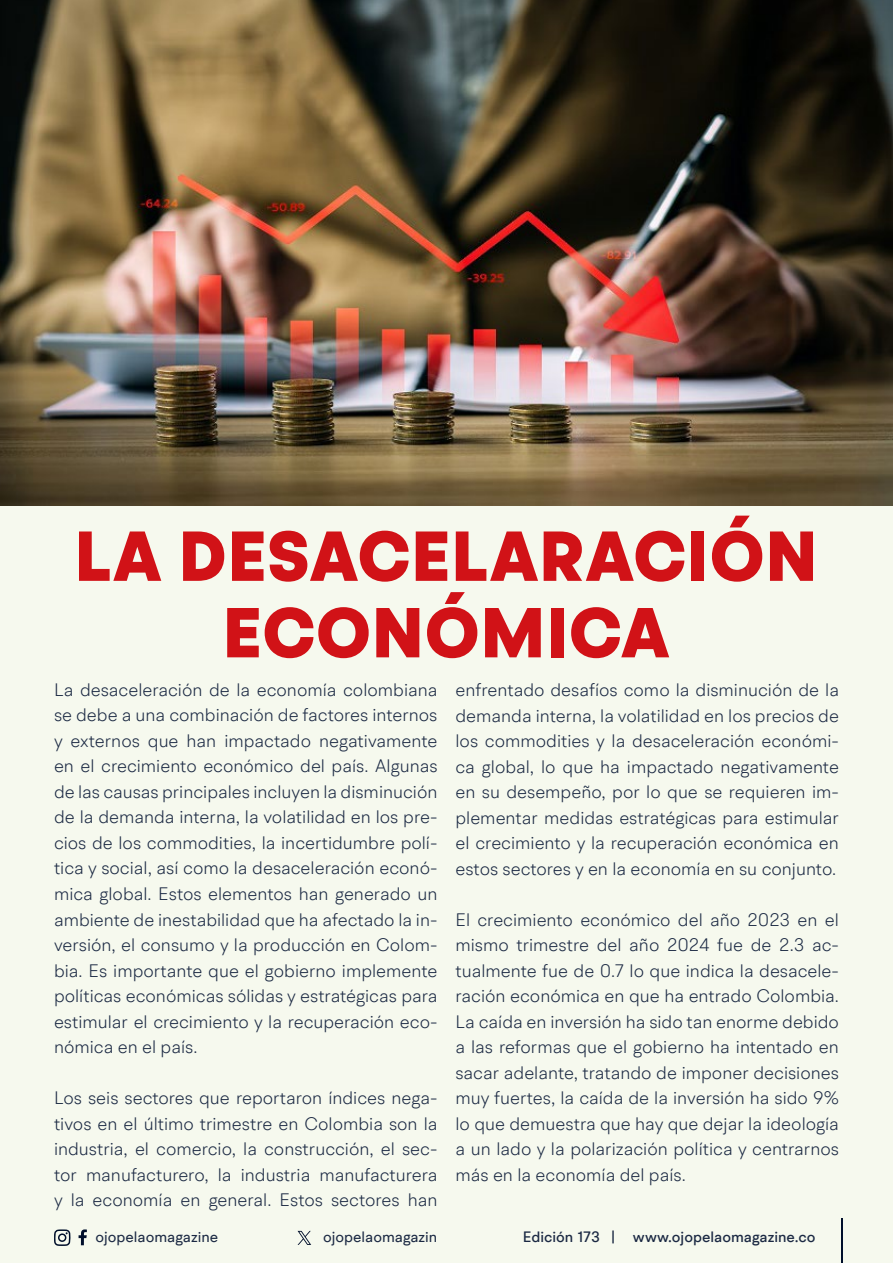
<style>
.page{position:relative;width:893px;height:1263px;background:#f6f9ee}
.page>*{position:absolute;margin:0;border:0;box-sizing:border-box;transform-origin:0 0}
.t1{font:900 70.5px/76.5px "BR Hendrix";letter-spacing:.01em;color:#d11217;text-align:center}
.t2{font:300 18px/25.5px "BR Hendrix";color:#1b2943;text-align:justify}
.t3{font:500 15px "BR Hendrix";color:#1b2943}
.t4{font:15px "BR Hendrix";color:#1b2943}
</style>
<div class="page">
<svg style="left:79px;top:1229px;width:8px;height:16px"></svg>
<svg style="left:54px;top:1229px;width:17px;height:17px"></svg>
<hr style="left:841px;top:1219px;width:1px;height:44px;background:#000f2b">
<svg style="left:298px;top:1231px;width:13px;height:14px"></svg>
<img style="left:0;top:0;width:893px;height:506px">
<h1 class="t1" style="left:74px;top:520px;width:745px">LA DESACELARACIÓN<br>ECONÓMICA</h1>
<p class="t2" style="left:54px;top:677px;width:385px">La desaceleración de la economía colombiana se debe a una combinación de factores internos y externos que han impactado negativamente en el crecimiento económico del país. Algunas de las causas principales incluyen la disminución de la demanda interna, la volatilidad en los pre&shy;cios de los commodities, la incertidumbre polí&shy;tica y social, así como la desaceleración econó&shy;mica global. Estos elementos han generado un ambiente de inestabilidad que ha afectado la in&shy;versión, el consumo y la producción en Colom&shy;bia. Es importante que el gobierno implemente políticas económicas sólidas y estratégicas para estimular el crecimiento y la recuperación eco&shy;nómica en el país.</p>
<p class="t2" style="left:54px;top:1085px;width:385px">Los seis sectores que reportaron índices nega&shy;tivos en el último trimestre en Colombia son la industria, el comercio, la construcción, el sec&shy;tor manufacturero, la industria manufacturera y la economía en general. Estos sectores han</p>
<p class="t2" style="left:455px;top:677px;width:385px">enfrentado desafíos como la disminución de la demanda interna, la volatilidad en los precios de los commodities y la desaceleración económi&shy;ca global, lo que ha impactado negativamente en su desempeño, por lo que se requieren im&shy;plementar medidas estratégicas para estimular el crecimiento y la recuperación económica en estos sectores y en la economía en su conjunto.</p>
<p class="t2" style="left:455px;top:906px;width:385px">El crecimiento económico del año 2023 en el mismo trimestre del año 2024 fue de 2.3 ac&shy;tualmente fue de 0.7 lo que indica la desacele&shy;ración económica en que ha entrado Colombia.<br>La caída en inversión ha sido tan enorme debido a las reformas que el gobierno ha intentado en sacar adelante, tratando de imponer decisiones muy fuertes, la caída de la inversión ha sido 9% lo que demuestra que hay que dejar la ideología a un lado y la polarización política y centrarnos más en la economía del país.</p>
<p class="t4" style="left:96px;top:1227px;width:124px">ojopelaomagazine</p>
<p class="t4" style="left:323px;top:1227px;width:116px">ojopelaomagazin</p>
<p class="t3" style="left:523px;top:1227px;width:294px">Edición 173 | www.ojopelaomagazine.co</p>
</div>
